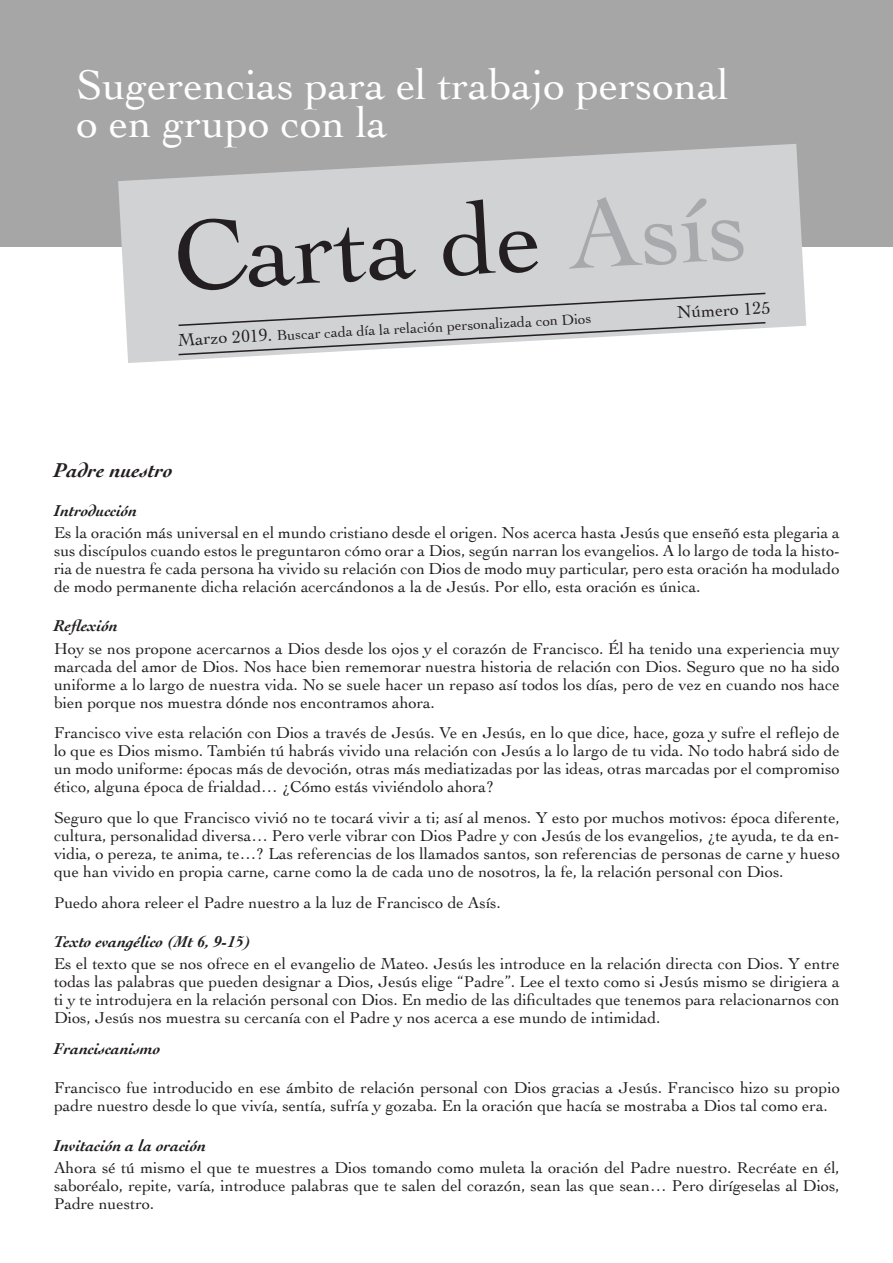
<style>
.page{position:relative;width:893px;height:1263px;background:#fff}
.page>*{position:absolute;margin:0;border:0;box-sizing:border-box;transform-origin:0 0}
.t1{font:103.5px "Cochin";color:#231f20}
.t2{font:43.5px/37.5px "Cochin";color:#fff}
.t3{font:italic 700 21px "Cochin";color:#231f20}
.t4{font:18px "Cochin";color:#231f20}
.t5{font:16.5px/18px "Cochin";color:#231f20;text-align:justify}
.t6{font:italic 700 16.5px "Cochin";color:#231f20}
.t7{font:15px "Cochin";color:#231f20}
.s1{color:#a8a9ad}
.s2{font-size:18px}
</style>
<div class="page">
<div style="left:0;top:0;width:893px;height:247px;background:#a6a6a7"></div>
<svg style="left:118px;top:144px;width:688px;height:219px;fill:#d1d2d4"></svg>
<svg style="left:177px;top:292px;width:590px;height:64px"></svg>
<h2 class="t2" style="left:77px;top:64px;width:654px">Sugerencias para el trabajo personal o en grupo con la</h2>
<h1 class="t1" style="left:170px;top:186px;width:577px;rotate:-3deg">Carta de <span class="s1">Asís</span></h1>
<p class="t7" style="left:177px;top:330px;width:415px;rotate:-3deg"><span class="s2">Marzo 2019.</span> Buscar cada día la relación personalizada con Dios</p>
<p class="t4" style="left:676px;top:300px;width:95px;rotate:-3deg">Número 125</p>
<p class="t3" style="left:54px;top:455px;width:120px">Padre nuestro</p>
<p class="t6" style="left:54px;top:499px;width:85px">Introducción</p>
<p class="t5" style="left:54px;top:523px;width:787px">Es la oración más universal en el mundo cristiano desde el origen. Nos acerca hasta Jesús que enseñó esta plegaria a sus discípulos cuando estos le preguntaron cómo orar a Dios, según narran los evangelios. A lo largo de toda la histo&shy;ria de nuestra fe cada persona ha vivido su relación con Dios de modo muy particular, pero esta oración ha modulado de modo permanente dicha relación acercándonos a la de Jesús. Por ello, esta oración es única.</p>
<p class="t6" style="left:54px;top:615px;width:65px">Reflexión</p>
<p class="t5" style="left:54px;top:638px;width:787px">Hoy se nos propone acercarnos a Dios desde los ojos y el corazón de Francisco. Él ha tenido una experiencia muy marcada del amor de Dios. Nos hace bien rememorar nuestra historia de relación con Dios. Seguro que no ha sido uniforme a lo largo de nuestra vida. No se suele hacer un repaso así todos los días, pero de vez en cuando nos hace bien porque nos muestra dónde nos encontramos ahora.</p>
<p class="t5" style="left:54px;top:723px;width:787px">Francisco vive esta relación con Dios a través de Jesús. Ve en Jesús, en lo que dice, hace, goza y sufre el reflejo de lo que es Dios mismo. También tú habrás vivido una relación con Jesús a lo largo de tu vida. No todo habrá sido de un modo uniforme: épocas más de devoción, otras más mediatizadas por las ideas, otras marcadas por el compromiso ético, alguna época de frialdad… ¿Cómo estás viviéndolo ahora?</p>
<p class="t5" style="left:54px;top:808px;width:787px">Seguro que lo que Francisco vivió no te tocará vivir a ti; así al menos. Y esto por muchos motivos: época diferente, cultura, personalidad diversa… Pero verle vibrar con Dios Padre y con Jesús de los evangelios, ¿te ayuda, te da en&shy;vidia, o pereza, te anima, te…? Las referencias de los llamados santos, son referencias de personas de carne y hueso que han vivido en propia carne, carne como la de cada uno de nosotros, la fe, la relación personal con Dios.</p>
<p class="t5" style="left:54px;top:893px;width:448px">Puedo ahora releer el Padre nuestro a la luz de Francisco de Asís.</p>
<p class="t6" style="left:54px;top:931px;width:199px">Texto evangélico (Mt 6, 9-15)</p>
<p class="t5" style="left:54px;top:954px;width:787px">Es el texto que se nos ofrece en el evangelio de Mateo. Jesús les introduce en la relación directa con Dios. Y entre todas las palabras que pueden designar a Dios, Jesús elige “Padre”. Lee el texto como si Jesús mismo se dirigiera a ti y te introdujera en la relación personal con Dios. En medio de las dificultades que tenemos para relacionarnos con Dios, Jesús nos muestra su cercanía con el Padre y nos acerca a ese mundo de intimidad.</p>
<p class="t6" style="left:54px;top:1038px;width:108px">Franciscanismo</p>
<p class="t5" style="left:54px;top:1078px;width:787px">Francisco fue introducido en ese ámbito de relación personal con Dios gracias a Jesús. Francisco hizo su propio padre nuestro desde lo que vivía, sentía, sufría y gozaba. En la oración que hacía se mostraba a Dios tal como era.</p>
<p class="t6" style="left:54px;top:1134px;width:154px">Invitación a la oración</p>
<p class="t5" style="left:54px;top:1158px;width:787px">Ahora sé tú mismo el que te muestres a Dios tomando como muleta la oración del Padre nuestro. Recréate en él, saboréalo, repite, varía, introduce palabras que te salen del corazón, sean las que sean… Pero dirígeselas al Dios, Padre nuestro.</p>
</div>
